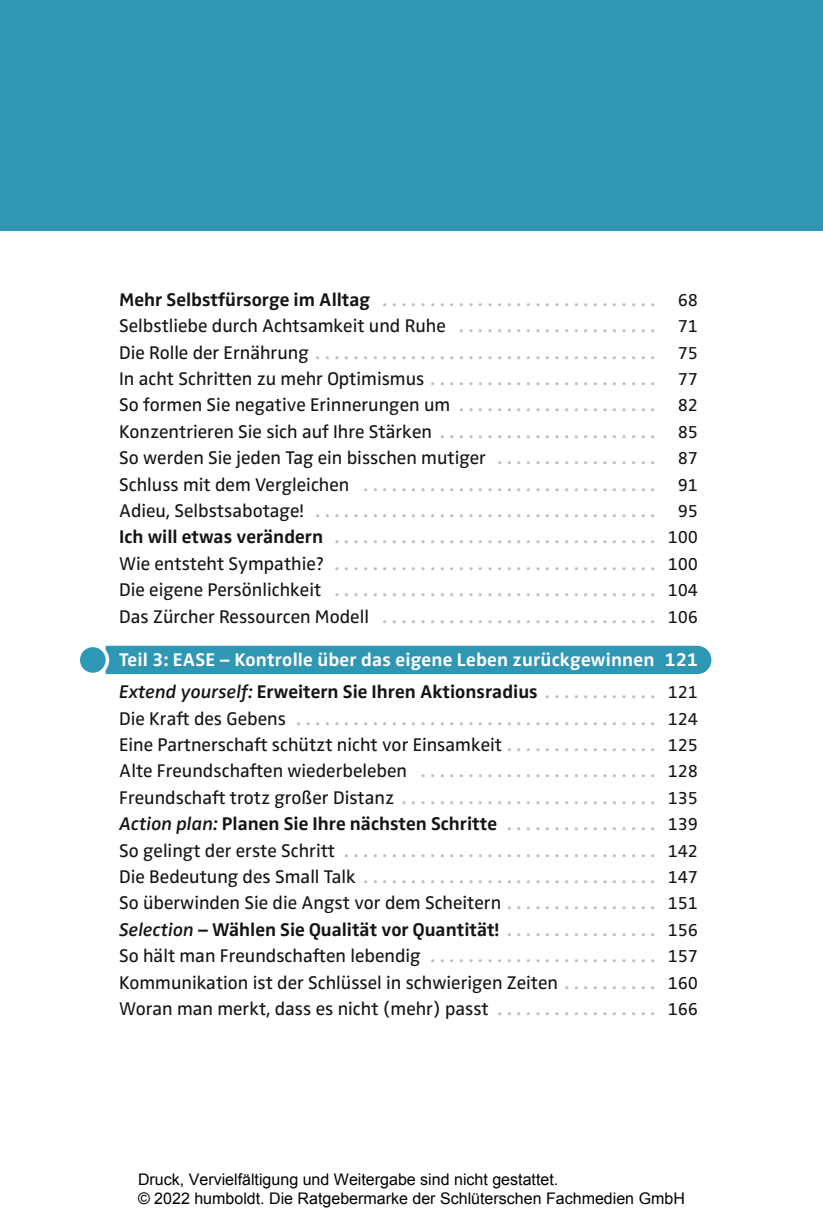
<style>
.page{position:relative;width:823px;height:1219px;background:#fff}
.page>*{position:absolute;margin:0;border:0;box-sizing:border-box;transform-origin:0 0}
.t1{font:600 20px/26.4px "Zwo Pro";color:#bcbdbd;text-align:justify}
.t2{font:19px/26.4px "Zwo Pro";color:#131413;text-align:justify}
.t3{font:700 19px/32px "Zwo Pro";letter-spacing:.01em;color:#fff}
.t4{font:16px/19.2px "Arial";color:#000}
.s1{font-weight:700;font-size:19px;color:#131413}
.s2{font-weight:400;font-size:17.8px;color:#131413}
.s3{font-weight:600;font-size:20px;color:#bcbdbd}
.s4{font-size:17.8px}
.s5{font-weight:400;font-size:19px;color:#131413}
.s6{font-weight:600;font-style:italic;color:#131413}
.s7{color:#131413}
.s8{font-weight:600;font-style:italic}
.s9{font-weight:700}
</style>
<div class="page">
<div style="left:0;top:0;width:822px;height:230px;background:#2e97b4"></div>
<svg style="left:80px;top:646px;width:631px;height:28px;background:#3a9db8"></svg>
<div style="left:119px;top:650px;width:578px;height:21px;background:#2e97b4"></div>
<p class="t1" style="left:119px;top:286px;width:580px"><span class="s1">Mehr Selbstfürsorge im Alltag</span> . . . . . . . . . . . . . . . . . . . . . . . . . . . . . <span class="s2">68</span></p>
<p class="t2" style="left:119px;top:313px;width:580px">Selbstliebe durch Achtsamkeit und Ruhe <span class="s3">. . . . . . . . . . . . . . . . . . . . .</span> <span class="s4">71</span></p>
<p class="t1" style="left:119px;top:339px;width:580px"><span class="s5">Die Rolle der Ernährung</span> . . . . . . . . . . . . . . . . . . . . . . . . . . . . . . . . . . . . <span class="s2">75</span></p>
<p class="t2" style="left:119px;top:366px;width:580px">In acht Schritten zu mehr Optimismus <span class="s3">. . . . . . . . . . . . . . . . . . . . . . . .</span> <span class="s4">77<br></span>So formen Sie negative Erinnerungen um <span class="s3">. . . . . . . . . . . . . . . . . . . . .</span> <span class="s4">82<br></span>Konzentrieren Sie sich auf Ihre Stärken <span class="s3">. . . . . . . . . . . . . . . . . . . . . . .</span> <span class="s4">85<br></span>So werden Sie jeden Tag ein bisschen mutiger <span class="s3">. . . . . . . . . . . . . . . . .</span> <span class="s4">87</span></p>
<p class="t1" style="left:119px;top:471px;width:580px"><span class="s5">Schluss mit dem Vergleichen</span> . . . . . . . . . . . . . . . . . . . . . . . . . . . . . . . <span class="s2">91<br></span><span class="s5">Adieu, Selbstsabotage!</span> . . . . . . . . . . . . . . . . . . . . . . . . . . . . . . . . . . . . <span class="s2">95<br></span><span class="s1">Ich will etwas verändern</span> . . . . . . . . . . . . . . . . . . . . . . . . . . . . . . . . . . <span class="s2">100<br></span><span class="s5">Wie entsteht Sympathie?</span> . . . . . . . . . . . . . . . . . . . . . . . . . . . . . . . . . . <span class="s2">100<br></span><span class="s5">Die eigene Persönlichkeit</span> . . . . . . . . . . . . . . . . . . . . . . . . . . . . . . . . . . <span class="s2">104<br></span><span class="s5">Das Zürcher Ressourcen Modell</span> . . . . . . . . . . . . . . . . . . . . . . . . . . . . . <span class="s2">106</span></p>
<p class="t3" style="left:119px;top:644px;width:580px">Teil 3: EASE – Kontrolle über das eigene Leben zurückgewinnen 121<br><span class="s6">Extend yourself:</span> <span class="s7">Erweitern Sie Ihren Aktionsradius</span> <span class="s3">. . . . . . . . . . . .</span> <span class="s2">121</span></p>
<p class="t1" style="left:119px;top:705px;width:580px"><span class="s5">Die Kraft des Gebens</span> . . . . . . . . . . . . . . . . . . . . . . . . . . . . . . . . . . . . . . <span class="s2">124</span></p>
<p class="t2" style="left:119px;top:732px;width:580px">Eine Partnerschaft schützt nicht vor Einsamkeit <span class="s3">. . . . . . . . . . . . . . . .</span> <span class="s4">125<br></span>Alte Freundschaften wiederbeleben <span class="s3">. . . . . . . . . . . . . . . . . . . . . . . . .</span> <span class="s4">128<br></span>Freundschaft trotz großer Distanz <span class="s3">. . . . . . . . . . . . . . . . . . . . . . . . . . .</span> <span class="s4">135<br></span><span class="s8">Action plan:</span> <span class="s9">Planen Sie Ihre nächsten Schritte</span> <span class="s3">. . . . . . . . . . . . . . . .</span> <span class="s4">139</span></p>
<p class="t1" style="left:119px;top:837px;width:580px"><span class="s5">So gelingt der erste Schritt</span> . . . . . . . . . . . . . . . . . . . . . . . . . . . . . . . . . <span class="s2">142<br></span><span class="s5">Die Bedeutung des Small Talk</span> . . . . . . . . . . . . . . . . . . . . . . . . . . . . . . . <span class="s2">147</span></p>
<p class="t2" style="left:119px;top:890px;width:580px">So überwinden Sie die Angst vor dem Scheitern <span class="s3">. . . . . . . . . . . . . . . .</span> <span class="s4">151<br></span><span class="s8">Selection</span> <span class="s9">– Wählen Sie Qualität vor Quantität!</span> <span class="s3">. . . . . . . . . . . . . . . .</span> <span class="s4">156<br></span>So hält man Freundschaften lebendig <span class="s3">. . . . . . . . . . . . . . . . . . . . . . . .</span> <span class="s4">157<br></span>Kommunikation ist der Schlüssel in schwierigen Zeiten <span class="s3">. . . . . . . . . .</span> <span class="s4">160<br></span>Woran man merkt, dass es nicht (mehr) passt <span class="s3">. . . . . . . . . . . . . . . . .</span> <span class="s4">166</span></p>
<p class="t4" style="left:138px;top:1170px;width:548px">Druck, Vervielfältigung und Weitergabe sind nicht gestattet.<br>© 2022 humboldt. Die Ratgebermarke der Schlüterschen Fachmedien GmbH</p>
</div>
